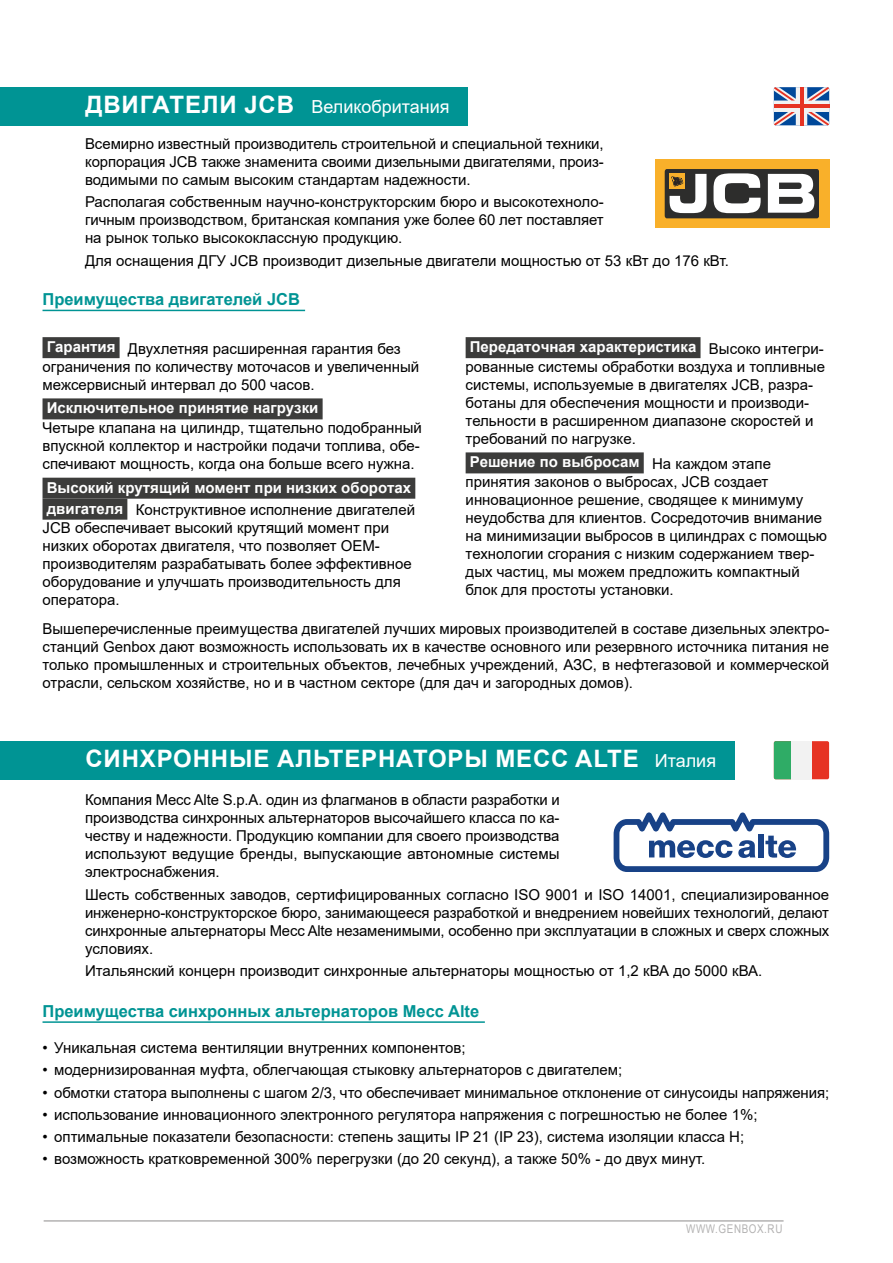
<style>
.page{position:relative;width:893px;height:1263px;background:#fff}
.page>*{position:absolute;margin:0;border:0;box-sizing:border-box;transform-origin:0 0}
.t1{font:700 24px "Arial";letter-spacing:.035em;color:#fff}
.t2{font:18px "Arial";color:#fff}
.t3{font:700 16.5px "Arial";color:#009494}
.t4{font:15px/18px "Arial";color:#000}
.t5{font:700 15px/22.5px "Arial";color:#fff}
.t6{font:12px "Arial Narrow";letter-spacing:.05em;color:#b3b2b2}
.s1{font-weight:700;color:#fff}
.s2{font-weight:400;color:#000}
</style>
<div class="page">
<div style="left:0;top:87px;width:468px;height:38px;background:#009494"></div>
<div style="left:0;top:741px;width:734px;height:38px;background:#009494"></div>
<hr style="left:44px;top:1220px;width:740px;height:2px;background:#b3b2b2">
<div style="left:43px;top:337px;width:77px;height:21px;background:#3c3c3b"></div>
<div style="left:43px;top:398px;width:280px;height:21px;background:#3c3c3b"></div>
<div style="left:43px;top:478px;width:372px;height:21px;background:#3c3c3b"></div>
<div style="left:43px;top:499px;width:84px;height:21px;background:#3c3c3b"></div>
<div style="left:466px;top:337px;width:234px;height:21px;background:#3c3c3b"></div>
<div style="left:466px;top:452px;width:178px;height:21px;background:#3c3c3b"></div>
<hr style="left:43px;top:310px;width:262px;height:1px;background:#009494">
<hr style="left:43px;top:1021px;width:442px;height:2px;background:#009494">
<svg style="left:774px;top:87px;width:55px;height:38px"></svg>
<hr style="left:774px;top:104px;width:55px;height:4px;background:#e63323">
<hr style="left:800px;top:87px;width:3px;height:38px;background:#e63323">
<div style="left:655px;top:159px;width:174px;height:68px;background:#f9b02a"></div>
<svg style="left:665px;top:169px;width:154px;height:49px;background:#8e8c88"></svg>
<div style="left:774px;top:741px;width:55px;height:38px;background:#e63323;border-radius:2px"></div>
<svg style="left:774px;top:741px;width:17px;height:38px"></svg>
<div style="left:791px;top:741px;width:21px;height:38px;background:#f2f2f2"></div>
<svg style="left:614px;top:812px;width:215px;height:60px"></svg>
<h1 class="t1" style="left:85px;top:88px;width:210px">ДВИГАТЕЛИ JCB</h1>
<p class="t2" style="left:311px;top:94px;width:140px">Великобритания</p>
<p class="t4" style="left:85px;top:135px;width:520px;text-align:justify">Всемирно известный производитель строительной и специальной техники, корпорация JCB также знаменита своими дизельными двигателями, произ&shy;водимыми по самым высоким стандартам надежности.</p>
<p class="t4" style="left:85px;top:193px;width:520px;text-align:justify">Располагая собственным научно-конструкторским бюро и высокотехноло&shy;гичным производством, британская компания уже более 60 лет поставляет на рынок только высококлассную продукцию.</p>
<p class="t4" style="left:85px;top:252px;width:645px">Для оснащения ДГУ JCB производит дизельные двигатели мощностью от 53 кВт до 176 кВт.</p>
<p class="t3" style="left:43px;top:288px;width:259px">Преимущества двигателей JCB</p>
<p class="t4" style="left:43px;top:339px;width:378px"><span class="s1">Гарантия</span> Двухлетняя расширенная гарантия без ограничения по количеству моточасов и увеличенный межсервисный интервал до 500 часов.</p>
<p class="t5" style="left:47px;top:397px;width:273px">Исключительное принятие нагрузки</p>
<p class="t4" style="left:43px;top:418px;width:381px">Четыре клапана на цилиндр, тщательно подобранный впускной коллектор и настройки подачи топлива, обе&shy;спечивают мощность, когда она больше всего нужна.</p>
<p class="t5" style="left:47px;top:476px;width:370px">Высокий крутящий момент при низких оборотах двигателя <span class="s2">Конструктивное исполнение двигателей</span></p>
<p class="t4" style="left:43px;top:519px;width:371px">JCB обеспечивает высокий крутящий момент при низких оборотах двигателя, что позволяет OEM&shy;производителям разрабатывать более эффективное оборудование и улучшать производительность для оператора.</p>
<p class="t4" style="left:466px;top:337px;width:361px;line-height:19.5px"><span class="s1">Передаточная характеристика</span> Высоко интегри&shy;рованные системы обработки воздуха и топливные</p>
<p class="t4" style="left:466px;top:375px;width:349px">системы, используемые в двигателях JCB, разра&shy;ботаны для обеспечения мощности и производи&shy;тельности в расширенном диапазоне скоростей и требований по нагрузке.</p>
<p class="t4" style="left:466px;top:452px;width:307px;line-height:19.5px"><span class="s1">Решение по выбросам</span> На каждом этапе принятия законов о выбросах, JCB создает</p>
<p class="t4" style="left:466px;top:490px;width:363px">инновационное решение, сводящее к минимуму неудобства для клиентов. Сосредоточив внимание на минимизации выбросов в цилиндрах с помощью технологии сгорания с низким содержанием твер&shy;дых частиц, мы можем предложить компактный блок для простоты установки.</p>
<p class="t4" style="left:43px;top:619px;width:788px;text-align:justify">Вышеперечисленные преимущества двигателей лучших мировых производителей в составе дизельных электро&shy;станций Genbox дают возможность использовать их в качестве основного или резервного источника питания не только промышленных и строительных объектов, лечебных учреждений, АЗС, в нефтегазовой и коммерческой отрасли, сельском хозяйстве, но и в частном секторе (для дач и загородных домов).</p>
<h1 class="t1" style="left:85px;top:742px;width:555px">СИНХРОННЫЕ АЛЬТЕРНАТОРЫ MECC ALTE</h1>
<p class="t4" style="left:85px;top:791px;width:476px;text-align:justify">Компания Mecc Alte S.p.A. один из флагманов в области разработки и производства синхронных альтернаторов высочайшего класса по ка&shy;честву и надежности. Продукцию компании для своего производства используют ведущие бренды, выпускающие автономные системы электроснабжения.</p>
<p class="t2" style="left:655px;top:748px;width:63px">Италия</p>
<p class="t4" style="left:85px;top:885px;width:746px;text-align:justify">Шесть собственных заводов, сертифицированных согласно ISO 9001 и ISO 14001, специализированное инженерно-конструкторское бюро, занимающееся разработкой и внедрением новейших технологий, делают синхронные альтернаторы Mecc Alte незаменимыми, особенно при эксплуатации в сложных и сверх сложных условиях.</p>
<p class="t4" style="left:85px;top:961px;width:679px">Итальянский концерн производит синхронные альтернаторы мощностью от 1,2 кВА до 5000 кВА.</p>
<p class="t3" style="left:43px;top:1000px;width:438px">Преимущества синхронных альтернаторов Mecc Alte</p>
<p class="t4" style="left:43px;top:1039px;width:425px">• Уникальная система вентиляции внутренних компонентов;</p>
<p class="t4" style="left:43px;top:1061px;width:581px">• модернизированная муфта, облегчающая стыковку альтернаторов с двигателем;</p>
<p class="t4" style="left:43px;top:1083px;width:788px">• обмотки статора выполнены с шагом 2/3, что обеспечивает минимальное отклонение от синусоиды напряжения;</p>
<p class="t4" style="left:43px;top:1105px;width:716px">• использование инновационного электронного регулятора напряжения с погрешностью не более 1%;</p>
<p class="t4" style="left:43px;top:1128px;width:703px">• оптимальные показатели безопасности: степень защиты IP 21 (IP 23), система изоляции класса H;</p>
<p class="t4" style="left:43px;top:1150px;width:664px">• возможность кратковременной 300% перегрузки (до 20 секунд), а также 50% - до двух минут.</p>
<p class="t6" style="left:686px;top:1220px;width:98px">WWW.GENBOX.RU</p>
</div>
